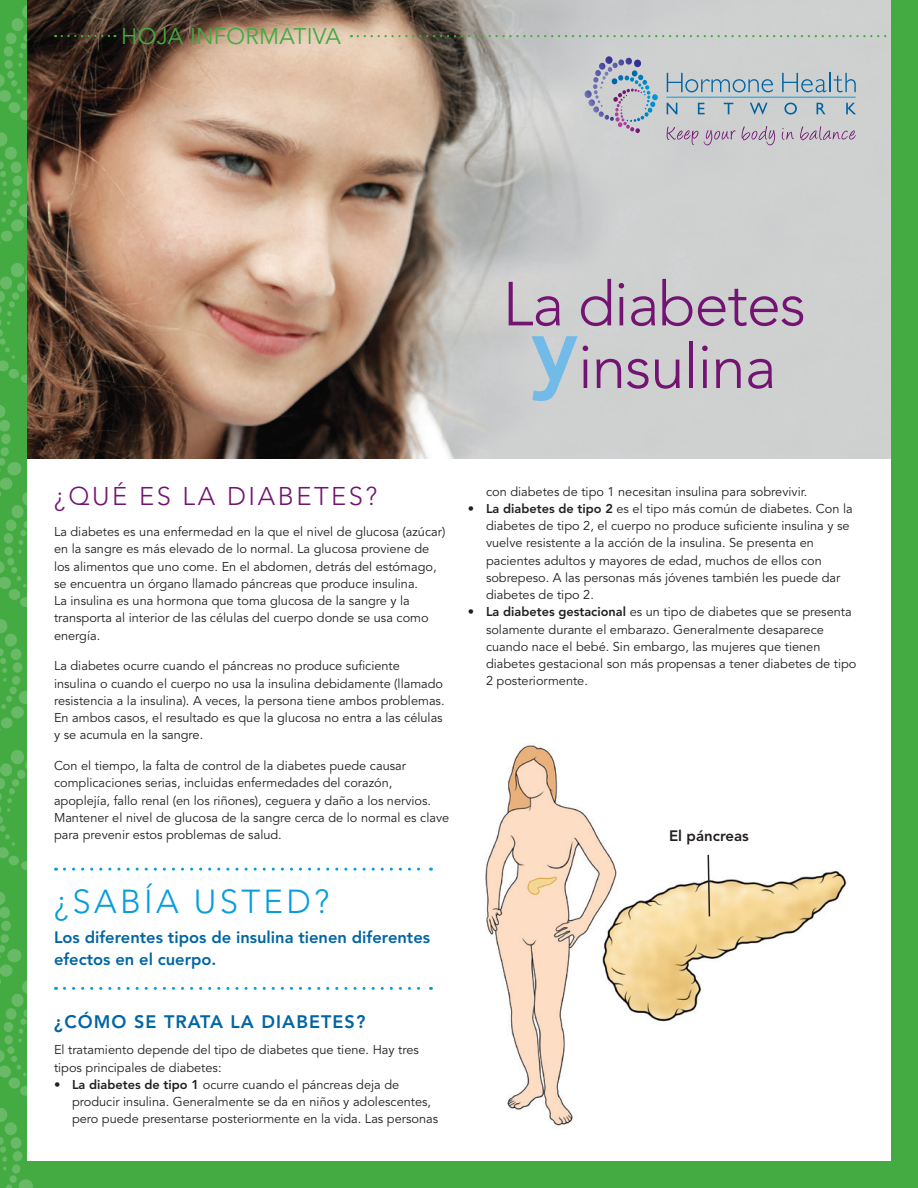
<style>
.page{position:relative;width:918px;height:1188px;background:#44aa42}
.page>*{position:absolute;margin:0;border:0;box-sizing:border-box;transform-origin:0 0}
.t1{font:800 90px "Avenir";color:#72bbe8}
.t2{font:300 61.5px/62.6px "Avenir";letter-spacing:-.015em;color:#731372}
.t3{font:300 33px "Avenir";letter-spacing:.1em;color:#069ddc}
.t4{font:300 25.5px "Avenir";letter-spacing:.1em;color:#731372}
.t5{font:22.5px "Avenir";letter-spacing:.01em;color:#44aa42}
.t6{font:800 18px "Avenir";letter-spacing:.06em;color:#0065a4}
.t7{font:800 16.5px/22.5px "Avenir";color:#0065a4}
.t8{font:800 15px "Avenir";color:#231f20}
.t9{font:12.75px/17.2px "Avenir";color:#231f20}
.s1{font-weight:800}
</style>
<div class="page">
<div style="left:27px;top:0;width:864px;height:1161px;background:#fff"></div>
<svg style="left:0;top:263px;width:27px;height:468px"></svg>
<img style="left:27px;top:0;width:864px;height:459px">
<svg style="left:0;top:750px;width:431px;height:438px"></svg>
<svg style="left:667px;top:127px;width:31px;height:18px"></svg>
<svg style="left:704px;top:130px;width:32px;height:15px"></svg>
<svg style="left:742px;top:126px;width:33px;height:19px"></svg>
<svg style="left:782px;top:128px;width:12px;height:12px"></svg>
<svg style="left:800px;top:126px;width:56px;height:14px"></svg>
<svg style="left:667px;top:73px;width:106px;height:19px;background:#a9bdc8"></svg>
<svg style="left:782px;top:73px;width:74px;height:19px"></svg>
<svg style="left:667px;top:103px;width:10px;height:11px"></svg>
<svg style="left:698px;top:103px;width:7px;height:11px"></svg>
<svg style="left:724px;top:103px;width:9px;height:11px"></svg>
<svg style="left:750px;top:103px;width:18px;height:11px"></svg>
<svg style="left:784px;top:103px;width:13px;height:12px"></svg>
<svg style="left:817px;top:103px;width:9px;height:11px"></svg>
<svg style="left:846px;top:103px;width:10px;height:11px"></svg>
<hr style="left:666px;top:97px;width:190px;height:1px;background:#069ddc">
<svg style="left:585px;top:56px;width:73px;height:77px;background:#b5bbc9"></svg>
<svg style="left:358px;top:35px;width:533px;height:2px"></svg>
<svg style="left:0;top:2px;width:115px;height:250px"></svg>
<img style="left:485px;top:745px;width:362px;height:381px">
<svg style="left:707px;top:853px;width:4px;height:65px"></svg>
<h3 class="t5" style="left:121px;top:23px;width:221px">HOJA INFORMATIVA</h3>
<h2 class="t2" style="left:578px;top:273px;width:229px;text-indent:-75px">LA DIABETES<br>INSULINA</h2>
<h1 class="t1" style="left:531px;top:295px;width:48px">y</h1>
<h3 class="t4" style="left:54px;top:482px;width:325px">¿QUÉ ES LA DIABETES?</h3>
<p class="t9" style="left:54px;top:523px;width:393px">La diabetes es una enfermedad en la que el nivel de glucosa (azúcar) en la sangre es más elevado de lo normal. La glucosa proviene de los alimentos que uno come. En el abdomen, detrás del estómago, se encuentra un órgano llamado páncreas que produce insulina.<br>La insulina es una hormona que toma glucosa de la sangre y la transporta al interior de las células del cuerpo donde se usa como energía.</p>
<p class="t9" style="left:54px;top:658px;width:392px">La diabetes ocurre cuando el páncreas no produce suficiente insulina o cuando el cuerpo no usa la insulina debidamente (llamado resistencia a la insulina). A veces, la persona tiene ambos problemas.<br>En ambos casos, el resultado es que la glucosa no entra a las células y se acumula en la sangre.</p>
<p class="t9" style="left:54px;top:757px;width:397px">Con el tiempo, la falta de control de la diabetes puede causar complicaciones serias, incluidas enfermedades del corazón, apoplejía, fallo renal (en los riñones), ceguera y daño a los nervios.<br>Mantener el nivel de glucosa de la sangre cerca de lo normal es clave para prevenir estos problemas de salud.</p>
<h3 class="t3" style="left:54px;top:883px;width:277px">¿SABÍA USTED?</h3>
<p class="t7" style="left:54px;top:926px;width:378px">Los diferentes tipos de insulina tienen diferentes efectos en el cuerpo.</p>
<h3 class="t6" style="left:54px;top:1011px;width:313px">¿Cómo se trata la diabetes?</h3>
<p class="t9" style="left:54px;top:1042px;width:366px">El tratamiento depende del tipo de diabetes que tiene. Hay tres tipos principales de diabetes:</p>
<p class="t9" style="left:72px;top:1076px;width:368px;text-indent:-18px">• <span class="s1">La diabetes de tipo 1</span> ocurre cuando el páncreas deja de producir insulina. Generalmente se da en niños y adolescentes, pero puede presentarse posteriormente en la vida. Las personas</p>
<p class="t9" style="left:486px;top:483px;width:323px">con diabetes de tipo 1 necesitan insulina para sobrevivir.</p>
<p class="t9" style="left:486px;top:500px;width:368px;text-indent:-18px">• <span class="s1">La diabetes de tipo 2</span> es el tipo más común de diabetes. Con la diabetes de tipo 2, el cuerpo no produce suficiente insulina y se vuelve resistente a la acción de la insulina. Se presenta en pacientes adultos y mayores de edad, muchos de ellos con sobrepeso. A las personas más jóvenes también les puede dar diabetes de tipo 2.</p>
<p class="t9" style="left:486px;top:604px;width:372px;text-indent:-18px">• <span class="s1">La diabetes gestacional</span> es un tipo de diabetes que se presenta solamente durante el embarazo. Generalmente desaparece cuando nace el bebé. Sin embargo, las mujeres que tienen diabetes gestacional son más propensas a tener diabetes de tipo 2 posteriormente.</p>
<p class="t8" style="left:669px;top:827px;width:81px">El páncreas</p>
</div>
